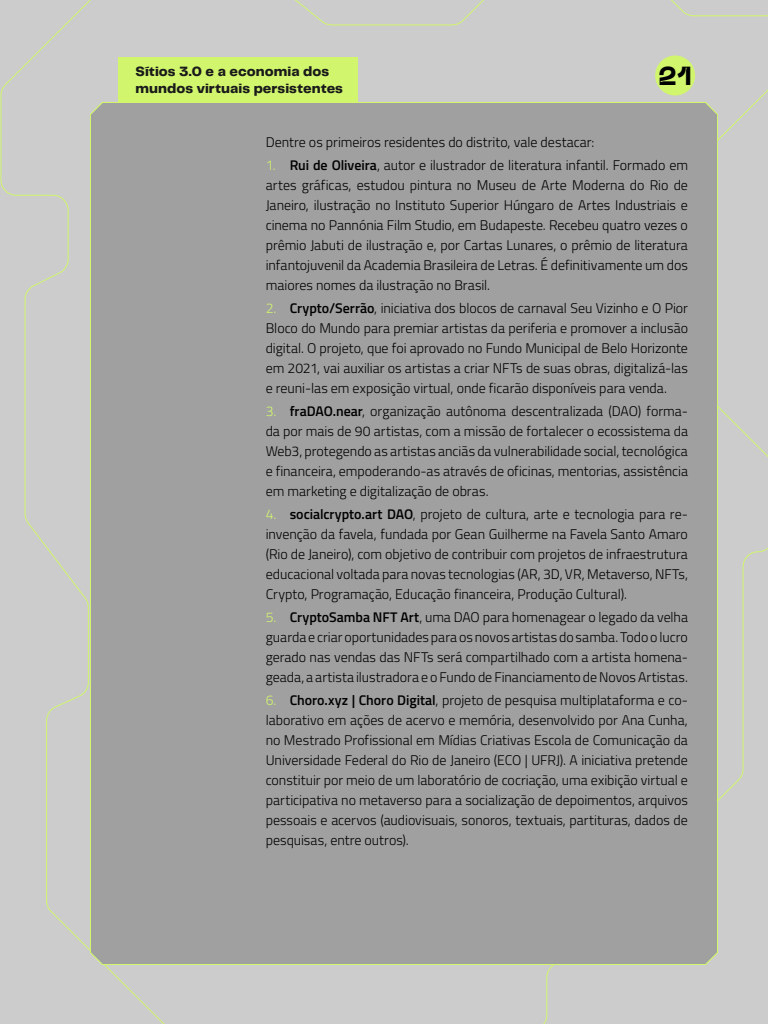
<style>
.page{position:relative;width:768px;height:1024px;background:#ccc}
.page>*{position:absolute;margin:0;border:0;box-sizing:border-box;transform-origin:0 0}
.t1{font:800 26px "Neue Machina";color:#000}
.t2{font:300 14px/20px "Titillium Web";color:#000;text-align:justify}
.t3{font:800 14px/16.8px "PP Telegraf";letter-spacing:.005em;color:#1a1a1a}
.s1{color:#d1f66e}
.s2{font-weight:600}
</style>
<div class="page">
<div style="left:118px;top:57px;width:240px;height:46px;background:#d1f66e"></div>
<div style="left:655px;top:56px;width:40px;height:40px;background:#d1f66e;border-radius:50%"></div>
<div style="left:90px;top:101px;width:628px;height:865px;background:#a0a0a0"></div>
<p class="t3" style="left:136px;top:63px;width:209px">Sítios 3.0 e a economia dos mundos virtuais persistentes</p>
<h1 class="t1" style="left:658px;top:59px;width:35px">21</h1>
<p class="t2" style="left:266px;top:131px;width:330px">Dentre os primeiros residentes do distrito, vale destacar:</p>
<p class="t2" style="left:266px;top:154px;width:424px"><span class="s1">1.</span> <span class="s2">Rui de Oliveira</span>, autor e ilustrador de literatura infantil. Formado em artes gráficas, estudou pintura no Museu de Arte Moderna do Rio de Janeiro, ilustração no Instituto Superior Húngaro de Artes Industriais e cinema no Pannónia Film Studio, em Budapeste. Recebeu quatro vezes o prêmio Jabuti de ilustração e, por Cartas Lunares, o prêmio de literatura infantojuvenil da Academia Brasileira de Letras. É definitivamente um dos maiores nomes da ilustração no Brasil.</p>
<p class="t2" style="left:266px;top:297px;width:424px"><span class="s1">2.</span> <span class="s2">Crypto/Serrão</span>, iniciativa dos blocos de carnaval Seu Vizinho e O Pior Bloco do Mundo para premiar artistas da periferia e promover a inclusão digital. O projeto, que foi aprovado no Fundo Municipal de Belo Horizonte em 2021, vai auxiliar os artistas a criar NFTs de suas obras, digitalizá-las e reuni-las em exposição virtual, onde ficarão disponíveis para venda.</p>
<p class="t2" style="left:266px;top:400px;width:424px"><span class="s1">3.</span> <span class="s2">fraDAO.near</span>, organização autônoma descentralizada (DAO) forma&shy;da por mais de 90 artistas, com a missão de fortalecer o ecossistema da Web3, protegendo as artistas anciãs da vulnerabilidade social, tecnológica e financeira, empoderando-as através de oficinas, mentorias, assistência em marketing e digitalização de obras.</p>
<p class="t2" style="left:266px;top:503px;width:424px"><span class="s1">4.</span> <span class="s2">socialcrypto.art DAO</span>, projeto de cultura, arte e tecnologia para re&shy;invenção da favela, fundada por Gean Guilherme na Favela Santo Amaro (Rio de Janeiro), com objetivo de contribuir com projetos de infraestrutura educacional voltada para novas tecnologias (AR, 3D, VR, Metaverso, NFTs, Crypto, Programação, Educação financeira, Produção Cultural).</p>
<p class="t2" style="left:266px;top:606px;width:424px"><span class="s1">5.</span> <span class="s2">CryptoSamba NFT Art</span>, uma DAO para homenagear o legado da velha guarda e criar oportunidades para os novos artistas do samba. Todo o lucro gerado nas vendas das NFTs será compartilhado com a artista homena&shy;geada, a artista ilustradora e o Fundo de Financiamento de Novos Artistas.</p>
<p class="t2" style="left:266px;top:689px;width:424px"><span class="s1">6.</span> <span class="s2">Choro.xyz | Choro Digital</span>, projeto de pesquisa multiplataforma e co&shy;laborativo em ações de acervo e memória, desenvolvido por Ana Cunha, no Mestrado Profissional em Mídias Criativas Escola de Comunicação da Universidade Federal do Rio de Janeiro (ECO | UFRJ). A iniciativa pretende constituir por meio de um laboratório de cocriação, uma exibição virtual e participativa no metaverso para a socialização de depoimentos, arquivos pessoais e acervos (audiovisuais, sonoros, textuais, partituras, dados de pesquisas, entre outros).</p>
</div>
